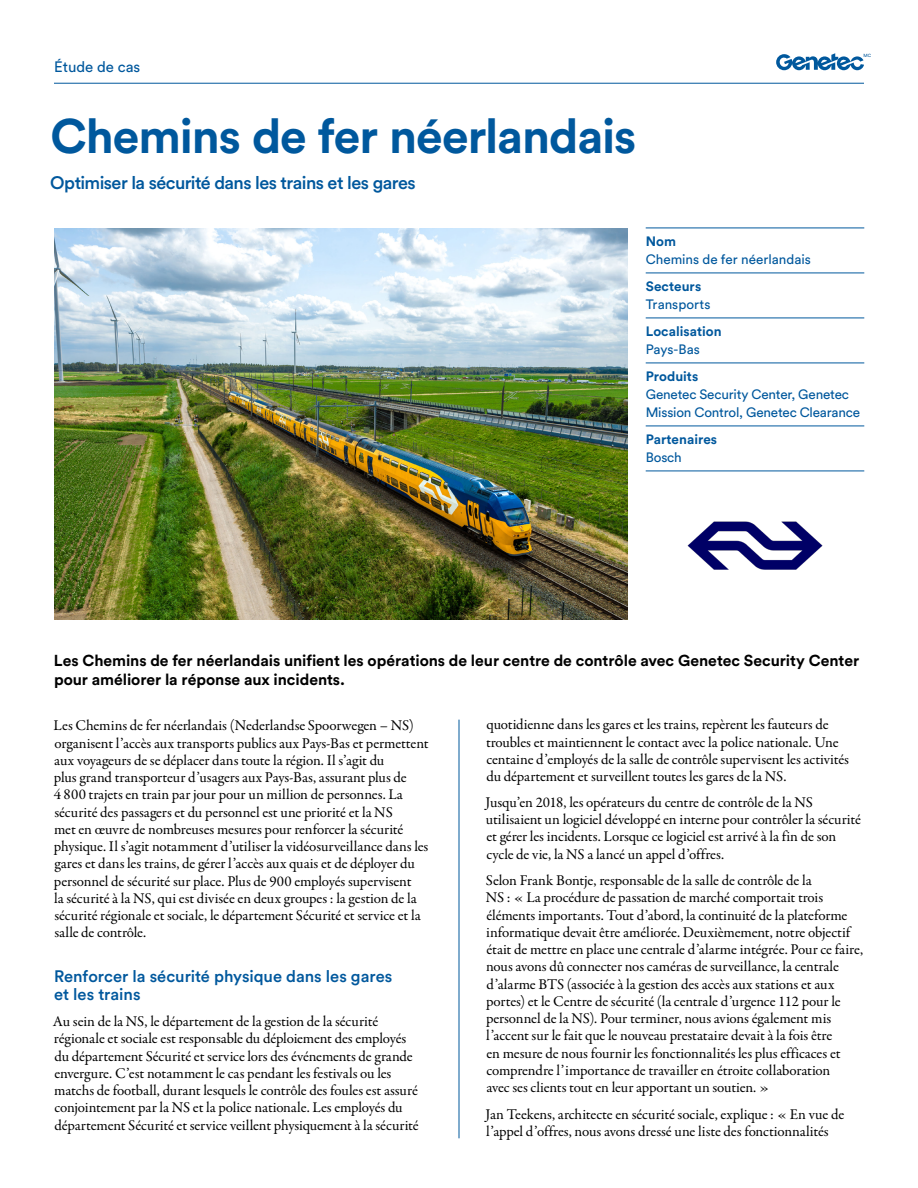
<style>
.page{position:relative;width:918px;height:1188px;background:#fff}
.page>*{position:absolute;margin:0;border:0;box-sizing:border-box;transform-origin:0 0}
.t1{font:700 48px "Circular Pro";letter-spacing:-.02em;color:#00589d}
.t2{font:500 18px "Circular Pro";letter-spacing:-.03em;color:#00589d}
.t3{font:500 16.5px/18px "Circular Pro";color:#00589d}
.t4{font:700 15.75px/18.8px "Circular Pro";letter-spacing:-.005em;color:#000}
.t5{font:15px/17.2px "Garamond Premr Pro";letter-spacing:-.01em;color:#000}
.t6{font:15px "Circular Pro";color:#00589d}
.t7{font:13.5px/18px "Circular Pro";letter-spacing:-.01em;color:#00589d}
.t8{font:700 13.5px "Circular Pro";color:#00589d}
.t9{font:4.5px "Circular Pro";color:#00589d}
</style>
<div class="page">
<img style="left:54px;top:228px;width:574px;height:392px">
<hr style="left:54px;top:83px;width:810px;height:1px;background:#00589d">
<svg style="left:776px;top:53px;width:88px;height:17px"></svg>
<hr style="left:459px;top:720px;width:1px;height:418px;background:#00589d">
<img style="left:687px;top:521px;width:136px;height:49px">
<hr style="left:646px;top:228px;width:218px;height:1px;background:#00589d">
<hr style="left:646px;top:273px;width:218px;height:1px;background:#00589d">
<hr style="left:646px;top:318px;width:218px;height:1px;background:#00589d">
<hr style="left:646px;top:363px;width:218px;height:1px;background:#00589d">
<hr style="left:646px;top:426px;width:218px;height:1px;background:#00589d">
<hr style="left:646px;top:471px;width:218px;height:1px;background:#00589d">
<p class="t6" style="left:54px;top:57px;width:88px">Étude de cas</p>
<p class="t9" style="left:863px;top:53px;width:9px">MC</p>
<h1 class="t1" style="left:50px;top:103px;width:587px">Chemins de fer néerlandais</h1>
<p class="t2" style="left:50px;top:170px;width:367px">Optimiser la sécurité dans les trains et les gares</p>
<p class="t8" style="left:646px;top:232px;width:32px">Nom</p>
<p class="t7" style="left:646px;top:250px;width:167px">Chemins de fer néerlandais</p>
<p class="t8" style="left:646px;top:277px;width:57px">Secteurs</p>
<p class="t7" style="left:646px;top:295px;width:66px">Transports</p>
<p class="t8" style="left:646px;top:322px;width:77px">Localisation</p>
<p class="t7" style="left:646px;top:340px;width:56px">Pays-Bas</p>
<p class="t8" style="left:646px;top:367px;width:54px">Produits</p>
<p class="t7" style="left:646px;top:385px;width:216px">Genetec Security Center, Genetec<br>Mission Control, Genetec Clearance</p>
<p class="t8" style="left:646px;top:430px;width:73px">Partenaires</p>
<p class="t7" style="left:646px;top:448px;width:38px">Bosch</p>
<p class="t4" style="left:54px;top:651px;width:807px">Les Chemins de fer néerlandais unifient les opérations de leur centre de contrôle avec Genetec Security Center pour améliorer la réponse aux incidents.</p>
<p class="t5" style="left:54px;top:717px;width:376px">Les Chemins de fer néerlandais (Nederlandse Spoorwegen – NS) organisent l’accès aux transports publics aux Pays-Bas et permettent aux voyageurs de se déplacer dans toute la région. Il s’agit du<br>plus grand transporteur d’usagers aux Pays-Bas, assurant plus de<br>4 800 trajets en train par jour pour un million de personnes. La sécurité des passagers et du personnel est une priorité et la NS<br>met en œuvre de nombreuses mesures pour renforcer la sécurité physique. Il s’agit notamment d’utiliser la vidéosurveillance dans les gares et dans les trains, de gérer l’accès aux quais et de déployer du personnel de sécurité sur place. Plus de 900 employés supervisent<br>la sécurité à la NS, qui est divisée en deux groupes : la gestion de la sécurité régionale et sociale, le département Sécurité et service et la salle de contrôle.</p>
<p class="t3" style="left:54px;top:967px;width:340px">Renforcer la sécurité physique dans les gares et les trains</p>
<p class="t5" style="left:53px;top:1013px;width:367px">Au sein de la NS, le département de la gestion de la sécurité régionale et sociale est responsable du déploiement des employés du département Sécurité et service lors des événements de grande envergure. C’est notamment le cas pendant les festivals ou les matchs de football, durant lesquels le contrôle des foules est assuré conjointement par la NS et la police nationale. Les employés du département Sécurité et service veillent physiquement à la sécurité</p>
<p class="t5" style="left:486px;top:716px;width:365px">quotidienne dans les gares et les trains, repèrent les fauteurs de troubles et maintiennent le contact avec la police nationale. Une centaine d’employés de la salle de contrôle supervisent les activités du département et surveillent toutes les gares de la NS.</p>
<p class="t5" style="left:485px;top:794px;width:377px">Jusqu’en 2018, les opérateurs du centre de contrôle de la NS utilisaient un logiciel développé en interne pour contrôler la sécurité et gérer les incidents. Lorsque ce logiciel est arrivé à la fin de son cycle de vie, la NS a lancé un appel d’offres.</p>
<p class="t5" style="left:486px;top:872px;width:379px">Selon Frank Bontje, responsable de la salle de contrôle de la<br>NS : « La procédure de passation de marché comportait trois éléments importants. Tout d’abord, la continuité de la plateforme informatique devait être améliorée. Deuxièmement, notre objectif était de mettre en place une centrale d’alarme intégrée. Pour ce faire, nous avons dû connecter nos caméras de surveillance, la centrale d’alarme BTS (associée à la gestion des accès aux stations et aux portes) et le Centre de sécurité (la centrale d’urgence 112 pour le personnel de la NS). Pour terminer, nous avions également mis l’accent sur le fait que le nouveau prestataire devait à la fois être<br>en mesure de nous fournir les fonctionnalités les plus efficaces et comprendre l’importance de travailler en étroite collaboration<br>avec ses clients tout en leur apportant un soutien. »</p>
<p class="t5" style="left:485px;top:1106px;width:360px">Jan Teekens, architecte en sécurité sociale, explique : « En vue de l’appel d’offres, nous avons dressé une liste des fonctionnalités</p>
</div>
